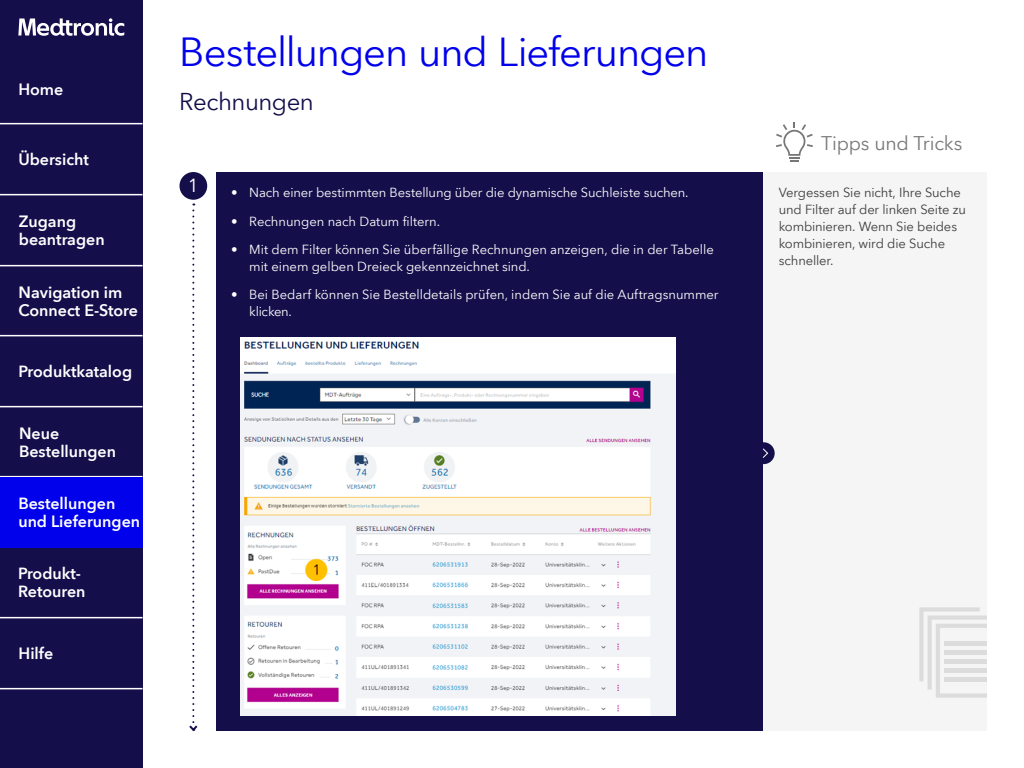
<style>
.page{position:relative;width:1024px;height:768px;background:#fff}
.page>*{position:absolute;margin:0;border:0;box-sizing:border-box;transform-origin:0 0}
.t1{font:40px "Avenir Next World";letter-spacing:-.025em;color:#0101eb}
.t2{font:24px "Avenir Next World";letter-spacing:-.02em;color:#140f4b}
.t3{font:19.45px "Avenir Next World";letter-spacing:-.015em;color:#777}
.t4{font:18.8px "Avenir Next World";color:#fff}
.t5{font:600 16px/18px "Avenir Next World";color:#fff}
.t6{font:13px/16.9px "Avenir Next World";color:#fff}
.t7{font:13px/16.9px "Avenir Next World";letter-spacing:-.01em;color:#3c3c3c}
</style>
<div class="page">
<div style="left:0;top:0;width:142px;height:768px;background:#140f4b"></div>
<hr style="left:0;top:123px;width:142px;height:1px;background:#fff">
<hr style="left:0;top:194px;width:142px;height:1px;background:#fff">
<hr style="left:0;top:265px;width:142px;height:1px;background:#fff">
<hr style="left:0;top:335px;width:142px;height:1px;background:#fff">
<hr style="left:0;top:406px;width:142px;height:1px;background:#fff">
<hr style="left:0;top:617px;width:142px;height:1px;background:#fff">
<hr style="left:0;top:476px;width:142px;height:1px;background:#fff">
<hr style="left:0;top:688px;width:142px;height:1px;background:#fff">
<div style="left:0;top:477px;width:142px;height:70px;background:#0101eb"></div>
<svg style="left:18px;top:18px;width:106px;height:18px"></svg>
<div style="left:216px;top:172px;width:548px;height:559px;background:#140f4b"></div>
<div style="left:764px;top:172px;width:223px;height:559px;background:#f5f5f5"></div>
<div style="left:179px;top:172px;width:28px;height:28px;background:#140f4b;border-radius:50%"></div>
<svg style="left:189px;top:204px;width:9px;height:528px"></svg>
<div style="left:753px;top:442px;width:22px;height:22px;background:#140f4b;border-radius:50%"></div>
<svg style="left:763px;top:448px;width:5px;height:10px"></svg>
<svg style="left:919px;top:607px;width:68px;height:91px"></svg>
<svg style="left:776px;top:122px;width:37px;height:40px"></svg>
<img style="left:240px;top:338px;width:435px;height:377px">
<p class="t5" style="left:18px;top:81px;width:47px">Home</p>
<p class="t5" style="left:18px;top:151px;width:72px">Übersicht</p>
<p class="t5" style="left:19px;top:213px;width:87px">Zugang beantragen</p>
<p class="t5" style="left:19px;top:284px;width:121px">Navigation im<br>Connect E-Store</p>
<p class="t5" style="left:19px;top:363px;width:115px">Produktkatalog</p>
<p class="t5" style="left:19px;top:425px;width:99px">Neue<br>Bestellungen</p>
<p class="t5" style="left:18px;top:495px;width:123px">Bestellungen und Lieferungen</p>
<p class="t5" style="left:18px;top:565px;width:69px">Produkt-<br>Retouren</p>
<p class="t5" style="left:19px;top:645px;width:36px">Hilfe</p>
<h1 class="t1" style="left:179px;top:20px;width:531px">Bestellungen und Lieferungen</h1>
<h2 class="t2" style="left:179px;top:82px;width:136px">Rechnungen</h2>
<h3 class="t4" style="left:188px;top:170px;width:12px">1</h3>
<p class="t6" style="left:231px;top:184px;width:459px">• Nach einer bestimmten Bestellung über die dynamische Suchleiste suchen.</p>
<p class="t6" style="left:231px;top:213px;width:210px">• Rechnungen nach Datum filtern.</p>
<p class="t6" style="left:249px;top:241px;width:466px;text-indent:-18px">• Mit dem Filter können Sie überfällige Rechnungen anzeigen, die in der Tabelle mit einem gelben Dreieck gekennzeichnet sind.</p>
<p class="t6" style="left:249px;top:286px;width:471px;text-indent:-18px">• Bei Bedarf können Sie Bestelldetails prüfen, indem Sie auf die Auftragsnummer klicken.</p>
<h3 class="t3" style="left:821px;top:127px;width:143px">Tipps und Tricks</h3>
<p class="t7" style="left:779px;top:184px;width:189px">Vergessen Sie nicht, Ihre Suche und Filter auf der linken Seite zu kombinieren. Wenn Sie beides kombinieren, wird die Suche schneller.</p>
</div>
